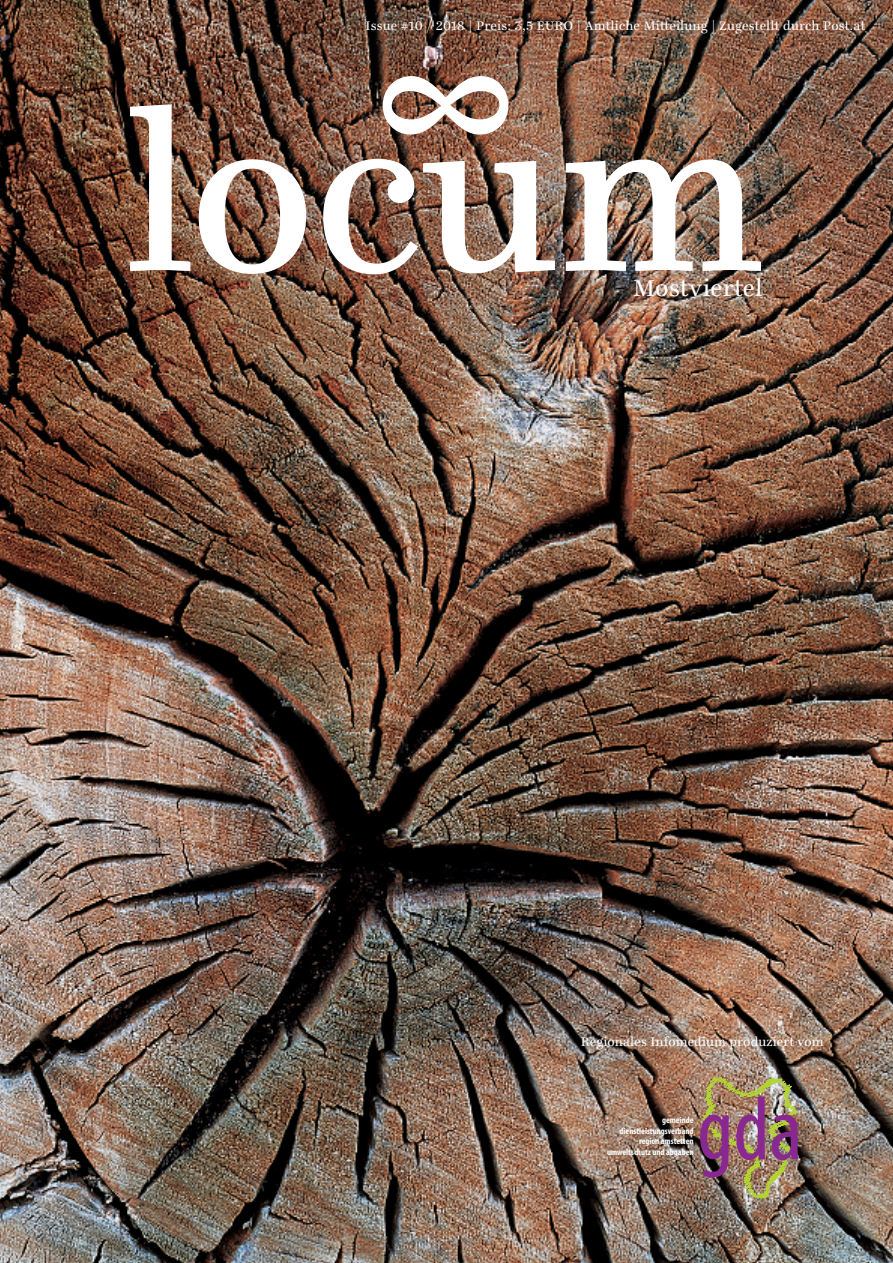
<style>
.page{position:relative;width:893px;height:1263px;background:#fff}
.page>*{position:absolute;margin:0;border:0;box-sizing:border-box;transform-origin:0 0}
.t1{font:25.05px "Ingeborg";letter-spacing:.01em;color:#fff}
.t2{font:13.5px "Ingeborg";letter-spacing:.01em;color:#fff}
.t3{font:700 condensed 9px/10.8px "Myriad Pro";color:#fff;text-align:right}
</style>
<div class="page">
<img style="left:0;top:0;width:893px;height:1263px">
<img style="left:382px;top:75px;width:127px;height:60px">
<img style="left:129px;top:103px;width:62px;height:169px">
<img style="left:198px;top:159px;width:109px;height:116px">
<img style="left:322px;top:158px;width:234px;height:117px">
<img style="left:565px;top:159px;width:197px;height:113px">
<img style="left:700px;top:1077px;width:98px;height:122px">
<p class="t2" style="left:366px;top:21px;width:501px">Issue #10 / 2018 | Preis: 3,5 EURO | Amtliche Mitteilung | Zugestellt durch Post.at</p>
<h1 class="t1" style="left:633px;top:280px;width:131px">Mostviertel</h1>
<p class="t2" style="left:581px;top:1037px;width:244px">Regionales Infomedium produziert vom</p>
<p class="t3" style="left:607px;top:1114px;width:88px">gemeinde dienstleistungsverband region amstetten umweltschutz und abgaben</p>
</div>
